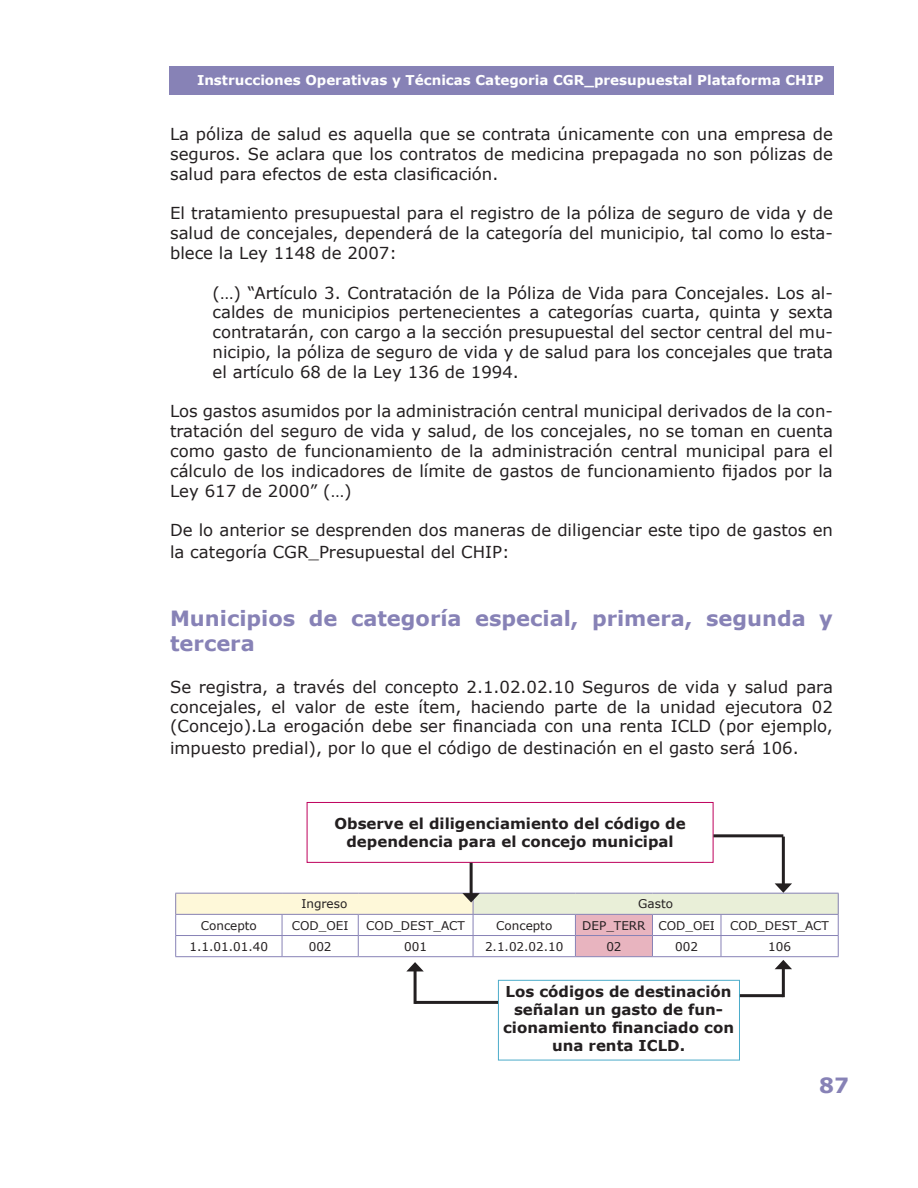
<style>
.page{position:relative;width:918px;height:1188px;background:#fff}
.page>*{position:absolute;margin:0;border:0;box-sizing:border-box;transform-origin:0 0}
.t1{font:700 21px/25.2px "Verdana";color:#8782b6}
.t2{font:16.5px/19.8px "Verdana";color:#231f20;text-align:justify}
.t3{font:700 15px/18px "Verdana";color:#231f20;text-align:center}
.t4{font:700 13.5px "Verdana";color:#fff}
.t5{font:12px "Verdana";color:#231f20}
</style>
<div class="page">
<div style="left:169px;top:67px;width:665px;height:28px;background:#8782b6"></div>
<div style="left:176px;top:893px;width:297px;height:21px;background:#fef8d9"></div>
<div style="left:473px;top:893px;width:365px;height:21px;background:#e9efd8"></div>
<hr style="left:175px;top:893px;width:107px;height:1px;background:#8782b6">
<hr style="left:282px;top:893px;width:76px;height:1px;background:#8782b6">
<hr style="left:358px;top:893px;width:115px;height:1px;background:#8782b6">
<hr style="left:473px;top:893px;width:102px;height:1px;background:#8782b6">
<hr style="left:575px;top:893px;width:77px;height:1px;background:#8782b6">
<hr style="left:652px;top:893px;width:69px;height:1px;background:#8782b6">
<hr style="left:721px;top:893px;width:118px;height:1px;background:#8782b6">
<hr style="left:175px;top:914px;width:107px;height:1px;background:#8782b6">
<hr style="left:282px;top:914px;width:76px;height:1px;background:#8782b6">
<hr style="left:358px;top:914px;width:115px;height:1px;background:#8782b6">
<hr style="left:473px;top:914px;width:102px;height:1px;background:#8782b6">
<hr style="left:652px;top:914px;width:69px;height:1px;background:#8782b6">
<hr style="left:721px;top:914px;width:118px;height:1px;background:#8782b6">
<hr style="left:175px;top:935px;width:107px;height:1px;background:#8782b6">
<svg style="left:175px;top:894px;width:1px;height:62px"></svg>
<hr style="left:282px;top:935px;width:76px;height:1px;background:#8782b6">
<svg style="left:282px;top:915px;width:1px;height:41px"></svg>
<hr style="left:358px;top:935px;width:115px;height:1px;background:#8782b6">
<svg style="left:358px;top:915px;width:1px;height:41px"></svg>
<hr style="left:473px;top:935px;width:102px;height:1px;background:#8782b6">
<hr style="left:652px;top:935px;width:69px;height:1px;background:#8782b6">
<svg style="left:575px;top:914px;width:78px;height:42px;background:#e1b0be"></svg>
<hr style="left:721px;top:935px;width:118px;height:1px;background:#8782b6">
<svg style="left:721px;top:915px;width:1px;height:41px"></svg>
<svg style="left:838px;top:894px;width:1px;height:62px"></svg>
<hr style="left:175px;top:956px;width:107px;height:1px;background:#8782b6">
<hr style="left:282px;top:956px;width:76px;height:1px;background:#8782b6">
<hr style="left:358px;top:956px;width:115px;height:1px;background:#8782b6">
<hr style="left:473px;top:956px;width:102px;height:1px;background:#8782b6">
<hr style="left:575px;top:956px;width:77px;height:1px;background:#8782b6">
<hr style="left:652px;top:956px;width:69px;height:1px;background:#8782b6">
<hr style="left:721px;top:956px;width:118px;height:1px;background:#8782b6">
<div style="left:307px;top:802px;width:406px;height:61px;border:1px solid #be015c"></div>
<hr style="left:470px;top:863px;width:3px;height:33px;background:#231f20">
<svg style="left:462px;top:893px;width:18px;height:63px"></svg>
<hr style="left:713px;top:834px;width:70px;height:3px;background:#231f20">
<hr style="left:782px;top:837px;width:3px;height:49px;background:#231f20">
<svg style="left:775px;top:883px;width:17px;height:10px"></svg>
<div style="left:498px;top:980px;width:242px;height:80px;border:1px solid #4cacca"></div>
<hr style="left:415px;top:1001px;width:83px;height:3px;background:#231f20">
<hr style="left:414px;top:969px;width:3px;height:35px;background:#231f20">
<svg style="left:407px;top:962px;width:17px;height:9px"></svg>
<hr style="left:740px;top:994px;width:43px;height:3px;background:#231f20">
<hr style="left:782px;top:967px;width:3px;height:30px;background:#231f20">
<svg style="left:775px;top:960px;width:17px;height:9px"></svg>
<p class="t4" style="left:197px;top:71px;width:628px">Instrucciones Operativas y Técnicas Categoria CGR_presupuestal Plataforma CHIP</p>
<p class="t2" style="left:170px;top:124px;width:664px">La póliza de salud es aquella que se contrata únicamente con una empresa de seguros. Se aclara que los contratos de medicina prepagada no son pólizas de salud para efectos de esta clasificación.</p>
<p class="t2" style="left:170px;top:203px;width:664px">El tratamiento presupuestal para el registro de la póliza de seguro de vida y de salud de concejales, dependerá de la categoría del municipio, tal como lo esta&shy;blece la Ley 1148 de 2007:</p>
<p class="t2" style="left:213px;top:283px;width:622px">(…) “Artículo 3. Contratación de la Póliza de Vida para Concejales. Los al&shy;caldes de municipios pertenecientes a categorías cuarta, quinta y sexta contratarán, con cargo a la sección presupuestal del sector central del mu&shy;nicipio, la póliza de seguro de vida y de salud para los concejales que trata el artículo 68 de la Ley 136 de 1994.</p>
<p class="t2" style="left:170px;top:401px;width:664px">Los gastos asumidos por la administración central municipal derivados de la con&shy;tratación del seguro de vida y salud, de los concejales, no se toman en cuenta como gasto de funcionamiento de la administración central municipal para el cálculo de los indicadores de límite de gastos de funcionamiento fijados por la Ley 617 de 2000” (…)</p>
<p class="t2" style="left:170px;top:519px;width:664px;line-height:21.6px">De lo anterior se desprenden dos maneras de diligenciar este tipo de gastos en la categoría CGR_Presupuestal del CHIP:</p>
<p class="t1" style="left:170px;top:606px;width:664px">Municipios de categoría especial, primera, segunda y tercera</p>
<p class="t2" style="left:170px;top:677px;width:664px">Se registra, a través del concepto 2.1.02.02.10 Seguros de vida y salud para concejales, el valor de este ítem, haciendo parte de la unidad ejecutora 02 (Concejo).La erogación debe ser financiada con una renta ICLD (por ejemplo,</p>
<p class="t2" style="left:170px;top:738px;width:630px">impuesto predial), por lo que el código de destinación en el gasto será 106.</p>
<p class="t3" style="left:334px;top:814px;width:353px">Observe el diligenciamiento del código de dependencia para el concejo municipal</p>
<p class="t5" style="left:301px;top:896px;width:47px">Ingreso</p>
<p class="t5" style="left:638px;top:896px;width:36px">Gasto</p>
<p class="t5" style="left:201px;top:917px;width:58px">Concepto</p>
<p class="t5" style="left:292px;top:917px;width:58px">COD_OEI</p>
<p class="t5" style="left:366px;top:917px;width:100px">COD_DEST_ACT</p>
<p class="t5" style="left:496px;top:917px;width:58px">Concepto</p>
<p class="t5" style="left:582px;top:917px;width:134px">DEP_TERR COD_OEI</p>
<p class="t5" style="left:730px;top:917px;width:100px">COD_DEST_ACT</p>
<p class="t5" style="left:190px;top:938px;width:80px">1.1.01.01.40</p>
<p class="t5" style="left:309px;top:938px;width:24px">002</p>
<p class="t5" style="left:404px;top:938px;width:24px">001</p>
<p class="t5" style="left:485px;top:938px;width:80px">2.1.02.02.10</p>
<p class="t5" style="left:606px;top:938px;width:17px">02</p>
<p class="t5" style="left:675px;top:938px;width:24px">002</p>
<p class="t5" style="left:768px;top:938px;width:24px">106</p>
<p class="t3" style="left:503px;top:983px;width:232px">Los códigos de destinación señalan un gasto de fun&shy;cionamiento financiado con una renta ICLD.</p>
<p class="t1" style="left:819px;top:1073px;width:31px">87</p>
</div>
